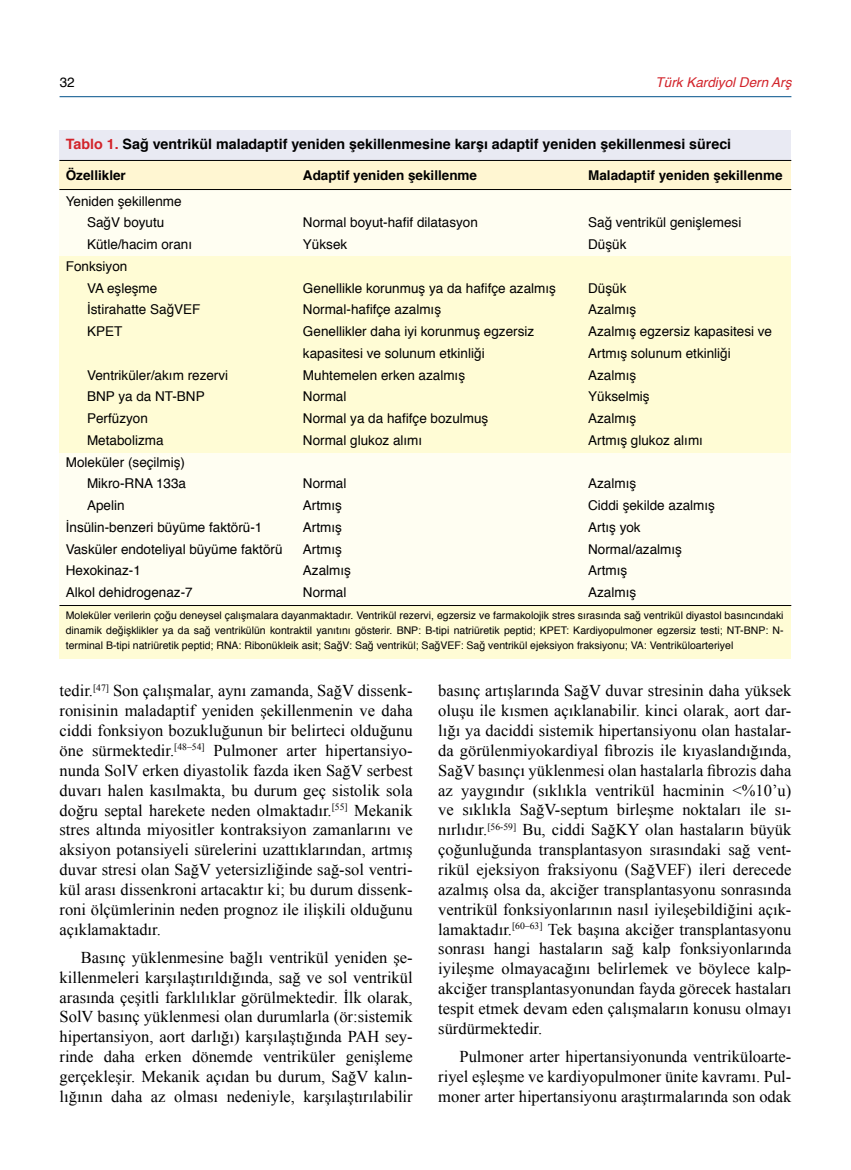
<style>
.page{position:relative;width:851px;height:1170px;background:#fff}
.page>*{position:absolute;margin:0;border:0;box-sizing:border-box;transform-origin:0 0}
.t1{font:16.5px/19.8px "Times New Roman";color:#000;text-align:justify}
.t2{font:700 14.25px "Helvetica";color:#000}
.t3{font:13.5px/21.8px "Helvetica";color:#000;text-align:center}
.t4{font:700 13.5px "Helvetica";color:#000}
.t5{font:italic 13.5px "Helvetica";color:#d2232a}
.t6{font:10.5px/15px "Helvetica";color:#000;text-align:justify}
.s1{color:#d2232a}
</style>
<div class="page">
<div style="left:59px;top:157px;width:732px;height:448px;background:#fffef2"></div>
<div style="left:59px;top:256px;width:732px;height:196px;background:#fffcd5"></div>
<div style="left:59px;top:605px;width:732px;height:53px;background:#fffcd5"></div>
<div style="left:59px;top:138px;width:732px;height:52px;background:#fff6d2"></div>
<div style="left:59px;top:130px;width:732px;height:31px;background:#e9eaf3"></div>
<hr style="left:59px;top:160px;width:732px;height:1px;background:#000">
<hr style="left:59px;top:189px;width:732px;height:1px;background:#000">
<hr style="left:59px;top:605px;width:732px;height:1px;background:#000">
<hr style="left:60px;top:96px;width:731px;height:1px;background:#00508a">
<p class="t3" style="left:60px;top:72px;width:17px">32</p>
<p class="t5" style="left:655px;top:71px;width:137px">Türk Kardiyol Dern Arş</p>
<p class="t2" style="left:66px;top:134px;width:667px"><span class="s1">Tablo 1.</span> Sağ ventrikül maladaptif yeniden şekillenmesine karşı adaptif yeniden şekillenmesi süreci</p>
<p class="t4" style="left:66px;top:165px;width:62px">Özellikler</p>
<p class="t4" style="left:303px;top:165px;width:176px">Adaptif yeniden şekillenme</p>
<p class="t4" style="left:588px;top:165px;width:196px">Maladaptif yeniden şekillenme</p>
<p class="t3" style="left:66px;top:191px;width:117px">Yeniden şekillenme<br>SağV boyutu</p>
<p class="t3" style="left:303px;top:212px;width:176px">Normal boyut-hafif dilatasyon</p>
<p class="t3" style="left:588px;top:212px;width:155px">Sağ ventrikül genişlemesi</p>
<p class="t3" style="left:87px;top:234px;width:107px">Kütle/hacim oranı</p>
<p class="t3" style="left:303px;top:234px;width:46px">Yüksek</p>
<p class="t3" style="left:588px;top:234px;width:40px">Düşük</p>
<p class="t3" style="left:87px;top:256px;width:72px;text-align:left;text-indent:-21px">Fonksiyon<br>VA eşleşme</p>
<p class="t3" style="left:303px;top:278px;width:254px">Genellikle korunmuş ya da hafifçe azalmış</p>
<p class="t3" style="left:588px;top:278px;width:40px">Düşük</p>
<p class="t3" style="left:87px;top:299px;width:115px">İstirahatte SağVEF</p>
<p class="t3" style="left:303px;top:299px;width:140px">Normal-hafifçe azalmış</p>
<p class="t3" style="left:588px;top:299px;width:50px">Azalmış</p>
<p class="t3" style="left:87px;top:321px;width:37px">KPET</p>
<p class="t3" style="left:303px;top:321px;width:233px">Genellikler daha iyi korunmuş egzersiz</p>
<p class="t3" style="left:588px;top:321px;width:185px">Azalmış egzersiz kapasitesi ve</p>
<p class="t3" style="left:303px;top:343px;width:183px">kapasitesi ve solunum etkinliği</p>
<p class="t3" style="left:588px;top:343px;width:144px">Artmış solunum etkinliği</p>
<p class="t3" style="left:87px;top:365px;width:143px">Ventriküler/akım rezervi</p>
<p class="t3" style="left:303px;top:365px;width:164px">Muhtemelen erken azalmış</p>
<p class="t3" style="left:588px;top:365px;width:50px">Azalmış</p>
<p class="t3" style="left:87px;top:386px;width:119px">BNP ya da NT-BNP</p>
<p class="t3" style="left:303px;top:386px;width:45px">Normal</p>
<p class="t3" style="left:588px;top:386px;width:63px">Yükselmiş</p>
<p class="t3" style="left:87px;top:408px;width:62px">Perfüzyon</p>
<p class="t3" style="left:303px;top:408px;width:187px">Normal ya da hafifçe bozulmuş</p>
<p class="t3" style="left:588px;top:408px;width:50px">Azalmış</p>
<p class="t3" style="left:87px;top:430px;width:78px">Metabolizma</p>
<p class="t3" style="left:303px;top:430px;width:121px">Normal glukoz alımı</p>
<p class="t3" style="left:588px;top:430px;width:116px">Artmış glukoz alımı</p>
<p class="t3" style="left:66px;top:452px;width:122px;text-align:right">Moleküler (seçilmiş)<br>Mikro-RNA 133a</p>
<p class="t3" style="left:303px;top:473px;width:45px">Normal</p>
<p class="t3" style="left:588px;top:473px;width:50px">Azalmış</p>
<p class="t3" style="left:87px;top:495px;width:39px">Apelin</p>
<p class="t3" style="left:303px;top:495px;width:41px">Artmış</p>
<p class="t3" style="left:588px;top:495px;width:128px">Ciddi şekilde azalmış</p>
<p class="t3" style="left:66px;top:517px;width:198px">İnsülin-benzeri büyüme faktörü-1</p>
<p class="t3" style="left:303px;top:517px;width:41px">Artmış</p>
<p class="t3" style="left:588px;top:517px;width:54px">Artış yok</p>
<p class="t3" style="left:66px;top:539px;width:218px">Vasküler endoteliyal büyüme faktörü</p>
<p class="t3" style="left:303px;top:539px;width:41px">Artmış</p>
<p class="t3" style="left:588px;top:539px;width:95px">Normal/azalmış</p>
<p class="t3" style="left:66px;top:560px;width:77px">Hexokinaz-1</p>
<p class="t3" style="left:303px;top:560px;width:50px">Azalmış</p>
<p class="t3" style="left:588px;top:560px;width:41px">Artmış</p>
<p class="t3" style="left:66px;top:582px;width:128px">Alkol dehidrogenaz-7</p>
<p class="t3" style="left:303px;top:582px;width:45px">Normal</p>
<p class="t3" style="left:588px;top:582px;width:50px">Azalmış</p>
<p class="t6" style="left:66px;top:608px;width:719px">Moleküler verilerin çoğu deneysel çalışmalara dayanmaktadır. Ventrikül rezervi, egzersiz ve farmakolojik stres sırasında sağ ventrikül diyastol basıncındaki dinamik değişklikler ya da sağ ventrikülün kontraktil yanıtını gösterir. BNP: B-tipi natriüretik peptid; KPET: Kardiyopulmoner egzersiz testi; NT-BNP: N&shy;terminal B-tipi natriüretik peptid; RNA: Ribonükleik asit; SağV: Sağ ventrikül; SağVEF: Sağ ventrikül ejeksiyon fraksiyonu; VA: Ventriküloarteriyel</p>
<p class="t1" style="left:60px;top:680px;width:354px">tedir.<sup>[47]</sup> Son çalışmalar, aynı zamanda, SağV dissenk&shy;ronisinin maladaptif yeniden şekillenmenin ve daha ciddi fonksiyon bozukluğunun bir belirteci olduğunu öne sürmektedir.<sup>[48–54]</sup> Pulmoner arter hipertansiyo&shy;nunda SolV erken diyastolik fazda iken SağV serbest duvarı halen kasılmakta, bu durum geç sistolik sola doğru septal harekete neden olmaktadır.<sup>[55]</sup> Mekanik stres altında miyositler kontraksiyon zamanlarını ve aksiyon potansiyeli sürelerini uzattıklarından, artmış duvar stresi olan SağV yetersizliğinde sağ-sol ventri&shy;kül arası dissenkroni artacaktır ki; bu durum dissenk&shy;roni ölçümlerinin neden prognoz ile ilişkili olduğunu açıklamaktadır.</p>
<p class="t1" style="left:60px;top:947px;width:354px;text-indent:21px">Basınç yüklenmesine bağlı ventrikül yeniden şe&shy;killenmeleri karşılaştırıldığında, sağ ve sol ventrikül arasında çeşitli farklılıklar görülmektedir. İlk olarak, SolV basınç yüklenmesi olan durumlarla (ör:sistemik hipertansiyon, aort darlığı) karşılaştığında PAH sey&shy;rinde daha erken dönemde ventriküler genişleme gerçekleşir. Mekanik açıdan bu durum, SağV kalın&shy;lığının daha az olması nedeniyle, karşılaştırılabilir</p>
<p class="t1" style="left:438px;top:680px;width:354px">basınç artışlarında SağV duvar stresinin daha yüksek oluşu ile kısmen açıklanabilir. kinci olarak, aort dar&shy;lığı ya daciddi sistemik hipertansiyonu olan hastalar&shy;da görülenmiyokardiyal fibrozis ile kıyaslandığında, SağV basınçı yüklenmesi olan hastalarla fibrozis daha az yaygındır (sıklıkla ventrikül hacminin &lt;%10’u) ve sıklıkla SağV-septum birleşme noktaları ile sı&shy;nırlıdır.<sup>[56-59]</sup> Bu, ciddi SağKY olan hastaların büyük çoğunluğunda transplantasyon sırasındaki sağ vent&shy;rikül ejeksiyon fraksiyonu (SağVEF) ileri derecede azalmış olsa da, akciğer transplantasyonu sonrasında ventrikül fonksiyonlarının nasıl iyileşebildiğini açık&shy;lamaktadır.<sup>[60–63]</sup> Tek başına akciğer transplantasyonu sonrası hangi hastaların sağ kalp fonksiyonlarında iyileşme olmayacağını belirlemek ve böylece kalp&shy;akciğer transplantasyonundan fayda görecek hastaları tespit etmek devam eden çalışmaların konusu olmayı sürdürmektedir.</p>
<p class="t1" style="left:438px;top:1046px;width:354px;text-indent:21px">Pulmoner arter hipertansiyonunda ventriküloarte&shy;riyel eşleşme ve kardiyopulmoner ünite kavramı. Pul&shy;moner arter hipertansiyonu araştırmalarında son odak</p>
</div>
